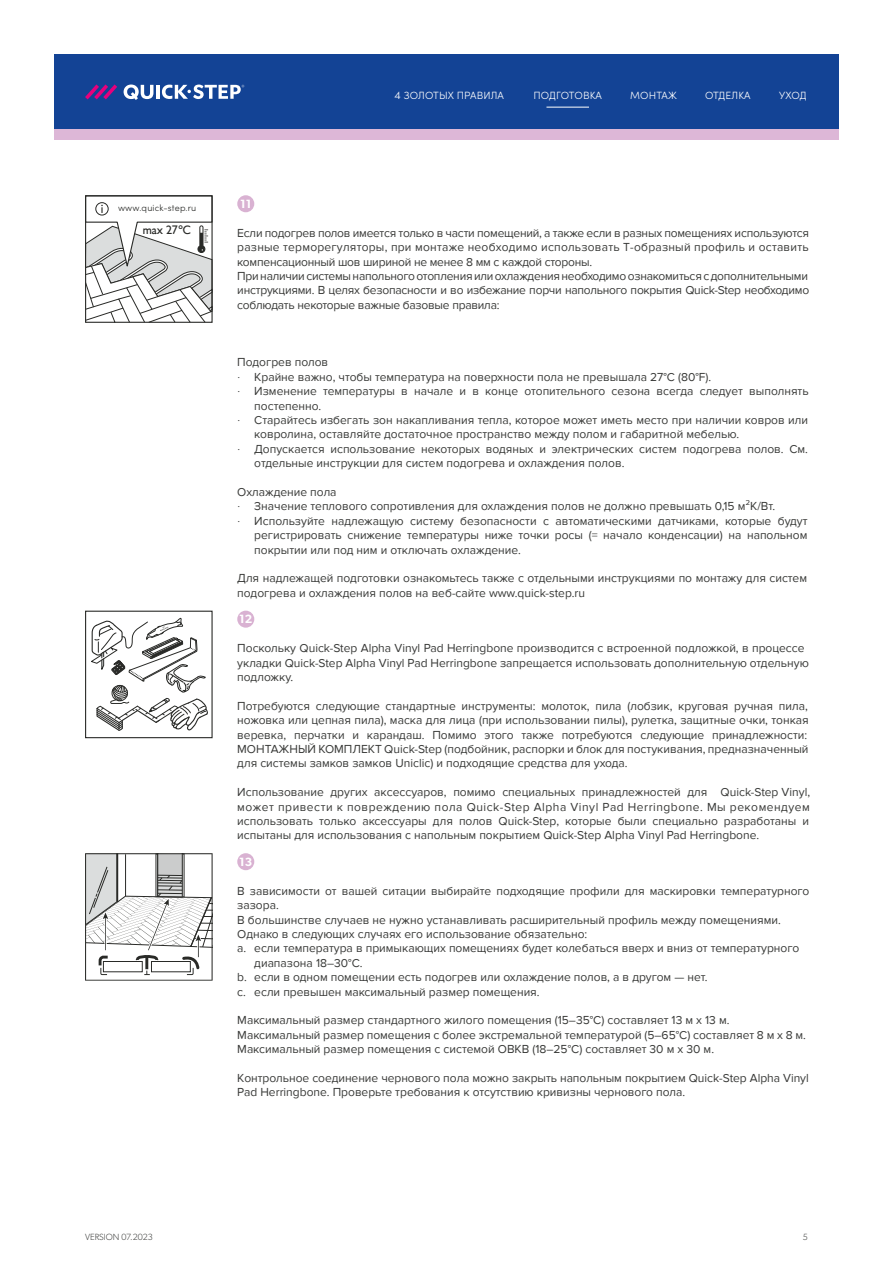
<style>
.page{position:relative;width:893px;height:1263px;background:#fff}
.page>*{position:absolute;margin:0;border:0;box-sizing:border-box;transform-origin:0 0}
.t1{font:12px/14.4px "Proxima Nova";color:#383937}
.t2{font:12px/14.4px "Proxima Nova";letter-spacing:-.02em;color:#383937}
.t3{font:600 12px "Gibson";color:#fff}
.t4{font:11.85px "Gibson";color:#11120f}
.t5{font:300 10.5px "Sofia Pro";letter-spacing:.01em;color:#fff}
.t6{font:300 9px "Sofia Pro";letter-spacing:.02em;color:#11120f}
.t7{font:300 9px "Gibson";color:#383937}
.s1{font-weight:600}
.s2{font-size:11.25px}
.s3{font-family:"Gibson";font-weight:300}
</style>
<div class="page">
<svg style="left:87px;top:202px;width:124px;height:119px"></svg>
<div style="left:85px;top:195px;width:128px;height:128px;border:1px solid #11120f"></div>
<div style="left:237px;top:195px;width:17px;height:17px;background:#d9b2d2;border-radius:50%"></div>
<div style="left:85px;top:611px;width:128px;height:127px;border:1px solid #11120f"></div>
<svg style="left:91px;top:618px;width:117px;height:113px"></svg>
<div style="left:237px;top:611px;width:17px;height:17px;background:#d9b2d2;border-radius:50%"></div>
<svg style="left:85px;top:853px;width:128px;height:128px"></svg>
<hr style="left:158px;top:896px;width:24px;height:2px;background:#11120f">
<hr style="left:125px;top:854px;width:1px;height:42px;background:#11120f">
<div style="left:237px;top:853px;width:17px;height:17px;background:#d9b2d2;border-radius:50%"></div>
<div style="left:54px;top:54px;width:785px;height:75px;background:#134395"></div>
<div style="left:54px;top:129px;width:785px;height:11px;background:#ddb7d7"></div>
<hr style="left:546px;top:107px;width:43px;height:1px;background:#fff">
<svg style="left:85px;top:84px;width:32px;height:15px"></svg>
<svg style="left:124px;top:85px;width:29px;height:15px"></svg>
<hr style="left:156px;top:85px;width:4px;height:14px;background:#fff">
<svg style="left:162px;top:85px;width:82px;height:14px"></svg>
<p class="t6" style="left:118px;top:201px;width:80px">www.quick-step.ru</p>
<p class="t4" style="left:143px;top:223px;width:49px">max 27<span class="s1">°</span>C</p>
<p class="t3" style="left:240px;top:196px;width:13px">11</p>
<p class="t5" style="left:395px;top:87px;width:111px"><span class="s2">4</span> ЗОЛОТЫХ ПРАВИЛА</p>
<p class="t5" style="left:533px;top:87px;width:70px">ПОДГОТОВКА</p>
<p class="t5" style="left:630px;top:87px;width:48px">МОНТАЖ</p>
<p class="t5" style="left:705px;top:87px;width:47px">ОТДЕЛКA</p>
<p class="t5" style="left:779px;top:87px;width:29px">УХОД</p>
<p class="t2" style="left:237px;top:226px;width:573px">Если подогрев полов имеется только в части помещений, а также если в разных помещениях используются разные терморегуляторы, при монтаже необходимо использовать T-образный профиль и оставить компенсационный шов шириной не менее 8 мм с каждой стороны.<br>Приналичиисистемынапольногоотопленияилиохлаждениянеобходимоознакомитьсясдополнительными инструкциями. В целях безопасности и во избежание порчи напольного покрытия Quick-Step необходимо соблюдать некоторые важные базовые правила:</p>
<p class="t1" style="left:237px;top:355px;width:92px">Подогрев полов</p>
<p class="t1" style="left:237px;top:370px;width:475px"><span class="s3">·</span> Крайне важно, чтобы температура на поверхности пола не превышала 27°C (80°F).</p>
<p class="t1" style="left:237px;top:384px;width:573px"><span class="s3">·</span> Изменение температуры в начале и в конце отопительного сезона всегда следует выполнять</p>
<p class="t1" style="left:254px;top:399px;width:69px">постепенно.</p>
<p class="t1" style="left:237px;top:413px;width:572px"><span class="s3">·</span> Старайтесь избегать зон накапливания тепла, которое может иметь место при наличии ковров или</p>
<p class="t1" style="left:254px;top:427px;width:486px">ковролина, оставляйте достаточное пространство между полом и габаритной мебелью.</p>
<p class="t1" style="left:237px;top:442px;width:572px"><span class="s3">·</span> Допускается использование некоторых водяных и электрических систем подогрева полов. См.</p>
<p class="t1" style="left:254px;top:456px;width:372px">отдельные инструкции для систем подогрева и охлаждения полов.</p>
<p class="t1" style="left:237px;top:485px;width:101px">Охлаждение пола</p>
<p class="t1" style="left:237px;top:499px;width:539px"><span class="s3">·</span> Значение теплового сопротивления для охлаждения полов не должно превышать 0,15 м²К/Вт.</p>
<p class="t1" style="left:237px;top:514px;width:572px"><span class="s3">·</span> Используйте надлежащую систему безопасности с автоматическими датчиками, которые будут</p>
<p class="t1" style="left:254px;top:528px;width:555px">регистрировать снижение температуры ниже точки росы (= начало конденсации) на напольном</p>
<p class="t1" style="left:254px;top:543px;width:268px">покрытии или под ним и отключать охлаждение.</p>
<p class="t1" style="left:237px;top:571px;width:571px">Для надлежащей подготовки ознакомьтесь также с отдельными инструкциями по монтажу для систем подогрева и охлаждения полов на веб-сайте www.quick-step.ru</p>
<p class="t3" style="left:239px;top:612px;width:15px">12</p>
<p class="t1" style="left:237px;top:641px;width:573px">Поскольку Quick-Step Alpha Vinyl Pad Herringbone производится с встроенной подложкой, в процессе укладки Quick-Step Alpha Vinyl Pad Herringbone запрещается использовать дополнительную отдельную подложку.</p>
<p class="t1" style="left:237px;top:699px;width:573px;text-align:justify">Потребуются следующие стандартные инструменты: молоток, пила (лобзик, круговая ручная пила, ножовка или цепная пила), маска для лица (при использовании пилы), рулетка, защитные очки, тонкая веревка, перчатки и карандаш. Помимо этого также потребуются следующие принадлежности:<br>МОНТАЖНЫЙ КОМПЛЕКТ Quick-Step (подбойник, распорки и блок для постукивания, предназначенный для системы замков замков Uniclic) и подходящие средства для ухода.</p>
<p class="t1" style="left:237px;top:785px;width:574px;text-align:justify">Использование других аксессуаров, помимо специальных принадлежностей для Quick-Step Vinyl, может привести к повреждению пола Quick-Step Alpha Vinyl Pad Herringbone. Мы рекомендуем использовать только аксессуары для полов Quick-Step, которые были специально разработаны и испытаны для использования с напольным покрытием Quick-Step Alpha Vinyl Pad Herringbone.</p>
<p class="t3" style="left:239px;top:854px;width:15px">13</p>
<p class="t1" style="left:237px;top:884px;width:574px">В зависимости от вашей ситации выбирайте подходящие профили для маскировки температурного</p>
<p class="t1" style="left:237px;top:898px;width:43px">зазора.</p>
<p class="t1" style="left:237px;top:912px;width:545px">В большинстве случаев не нужно устанавливать расширительный профиль между помещениями.</p>
<p class="t1" style="left:237px;top:927px;width:351px">Однако в следующих случаях его использование обязательно:</p>
<p class="t1" style="left:237px;top:941px;width:563px">a. если температура в примыкающих помещениях будет колебаться вверх и вниз от температурного</p>
<p class="t1" style="left:254px;top:956px;width:110px">диапазона 18–30°C.</p>
<p class="t1" style="left:237px;top:970px;width:472px">b. если в одном помещении есть подогрев или охлаждение полов, а в другом — нет.</p>
<p class="t1" style="left:237px;top:984px;width:304px">c. если превышен максимальный размер помещения.</p>
<p class="t1" style="left:237px;top:1013px;width:570px">Максимальный размер стандартного жилого помещения (15–35°C) составляет 13 м x 13 м.<br>Максимальный размер помещения с более экстремальной температурой (5–65°C) составляет 8 м x 8 м.<br>Максимальный размер помещения с системой ОВКВ (18–25°C) составляет 30 м x 30 м.</p>
<p class="t1" style="left:237px;top:1071px;width:573px">Контрольное соединение чернового пола можно закрыть напольным покрытием Quick-Step Alpha Vinyl<br>Pad Herringbone. Проверьте требования к отсутствию кривизны чернового пола.</p>
<p class="t7" style="left:85px;top:1231px;width:69px">VERSION 07.2023</p>
<p class="t7" style="left:803px;top:1231px;width:7px">5</p>
</div>
